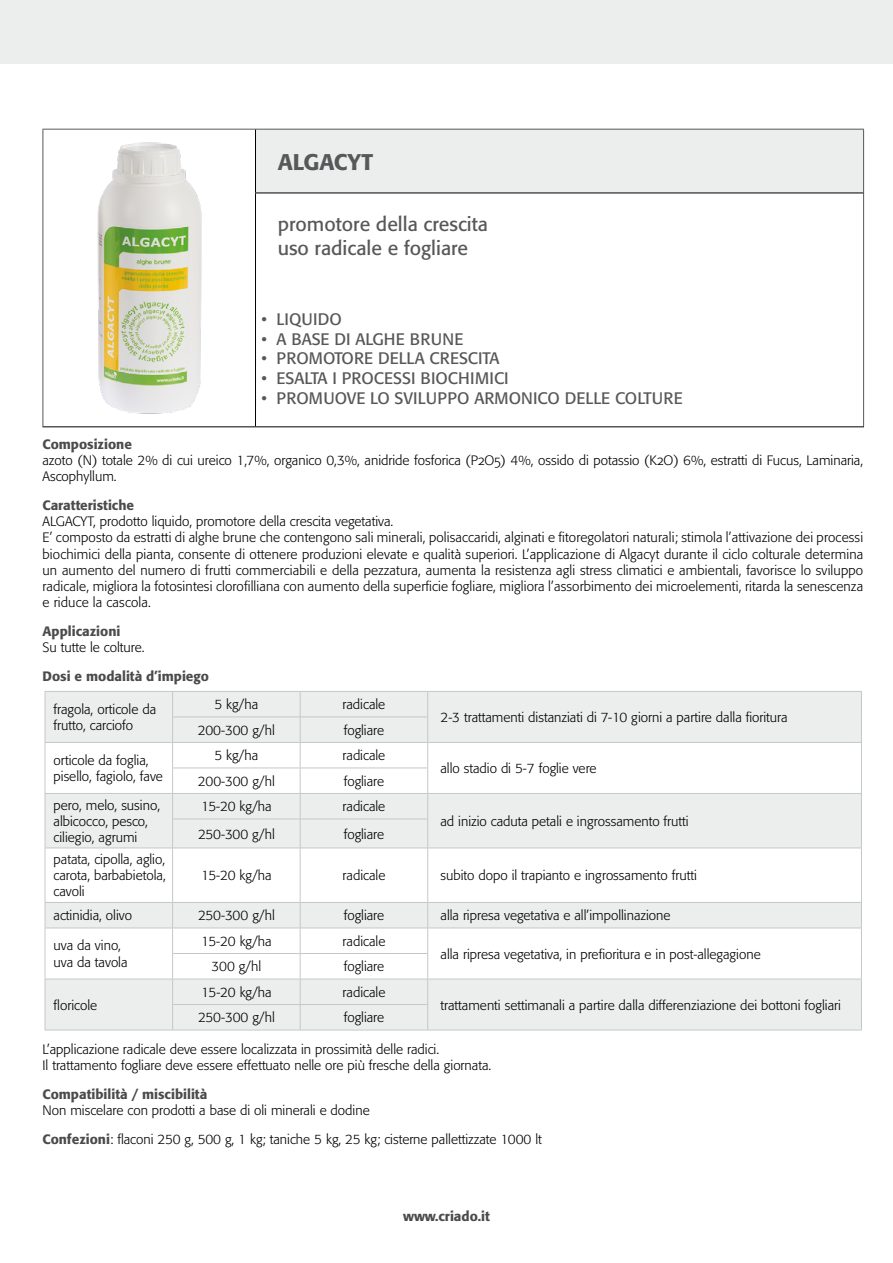
<style>
.page{position:relative;width:893px;height:1263px;background:#fff}
.page>*{position:absolute;margin:0;border:0;box-sizing:border-box;transform-origin:0 0}
.t1{font:500 22.5px "Formata";color:#58585a}
.t2{font:19.5px/23.4px "Formata";color:#58585a}
.t3{font:16.5px "Formata";color:#58585a}
.t4{font:300 13.5px/16.2px "Formata";color:#000}
.t5{font:500 13.5px "Formata";color:#4b4b4d}
.s1{font-weight:500;color:#4b4b4d}
.s2{font-family:"Formata Light SC";font-weight:400}
</style>
<div class="page">
<div style="left:0;top:0;width:893px;height:64px;background:#eceded"></div>
<div style="left:255px;top:129px;width:609px;height:64px;background:#eceded"></div>
<hr style="left:43px;top:129px;width:212px;height:1px;background:#58585a">
<hr style="left:43px;top:130px;width:1px;height:63px;background:#58585a">
<hr style="left:255px;top:129px;width:609px;height:1px;background:#58585a">
<hr style="left:863px;top:130px;width:1px;height:63px;background:#58585a">
<hr style="left:43px;top:193px;width:1px;height:233px;background:#58585a">
<hr style="left:863px;top:193px;width:1px;height:233px;background:#58585a">
<hr style="left:255px;top:130px;width:1px;height:63px;background:#000">
<hr style="left:255px;top:193px;width:608px;height:1px;background:#000">
<hr style="left:255px;top:193px;width:1px;height:233px;background:#000">
<hr style="left:43px;top:426px;width:212px;height:1px;background:#000">
<hr style="left:255px;top:426px;width:609px;height:1px;background:#000">
<img style="left:97px;top:142px;width:105px;height:272px">
<svg style="left:46px;top:692px;width:815px;height:338px;fill:#eceded"></svg>
<hr style="left:45px;top:691px;width:128px;height:1px;background:#c6c7c8">
<hr style="left:173px;top:691px;width:127px;height:1px;background:#c6c7c8">
<hr style="left:300px;top:691px;width:128px;height:1px;background:#c6c7c8">
<hr style="left:428px;top:691px;width:434px;height:1px;background:#c6c7c8">
<hr style="left:172px;top:716px;width:128px;height:1px;background:#c6c7c8">
<hr style="left:300px;top:716px;width:128px;height:1px;background:#c6c7c8">
<hr style="left:45px;top:742px;width:128px;height:1px;background:#c6c7c8">
<hr style="left:173px;top:742px;width:127px;height:1px;background:#c6c7c8">
<hr style="left:300px;top:742px;width:128px;height:1px;background:#c6c7c8">
<hr style="left:428px;top:742px;width:434px;height:1px;background:#c6c7c8">
<hr style="left:172px;top:767px;width:128px;height:1px;background:#c6c7c8">
<hr style="left:300px;top:767px;width:128px;height:1px;background:#c6c7c8">
<hr style="left:45px;top:793px;width:128px;height:1px;background:#c6c7c8">
<svg style="left:45px;top:692px;width:1px;height:155px"></svg>
<hr style="left:173px;top:793px;width:127px;height:1px;background:#c6c7c8">
<hr style="left:300px;top:793px;width:128px;height:1px;background:#c6c7c8">
<hr style="left:428px;top:793px;width:434px;height:1px;background:#c6c7c8">
<svg style="left:861px;top:692px;width:1px;height:155px"></svg>
<hr style="left:172px;top:819px;width:128px;height:1px;background:#c6c7c8">
<svg style="left:172px;top:692px;width:1px;height:155px"></svg>
<hr style="left:300px;top:819px;width:128px;height:1px;background:#c6c7c8">
<svg style="left:300px;top:692px;width:1px;height:155px"></svg>
<svg style="left:427px;top:692px;width:1px;height:155px"></svg>
<hr style="left:45px;top:847px;width:128px;height:1px;background:#c6c7c8">
<hr style="left:45px;top:848px;width:1px;height:54px;background:#c6c7c8">
<hr style="left:173px;top:847px;width:127px;height:1px;background:#c6c7c8">
<hr style="left:172px;top:848px;width:1px;height:54px;background:#c6c7c8">
<hr style="left:300px;top:847px;width:128px;height:1px;background:#c6c7c8">
<hr style="left:300px;top:848px;width:1px;height:54px;background:#c6c7c8">
<hr style="left:428px;top:847px;width:434px;height:1px;background:#c6c7c8">
<hr style="left:427px;top:848px;width:1px;height:54px;background:#c6c7c8">
<hr style="left:861px;top:848px;width:1px;height:54px;background:#c6c7c8">
<hr style="left:45px;top:902px;width:128px;height:1px;background:#c6c7c8">
<hr style="left:173px;top:902px;width:127px;height:1px;background:#c6c7c8">
<hr style="left:300px;top:902px;width:128px;height:1px;background:#c6c7c8">
<hr style="left:428px;top:902px;width:434px;height:1px;background:#c6c7c8">
<hr style="left:45px;top:928px;width:128px;height:1px;background:#c6c7c8">
<hr style="left:173px;top:928px;width:127px;height:1px;background:#c6c7c8">
<hr style="left:300px;top:928px;width:128px;height:1px;background:#c6c7c8">
<hr style="left:428px;top:928px;width:434px;height:1px;background:#c6c7c8">
<hr style="left:172px;top:953px;width:128px;height:1px;background:#c6c7c8">
<hr style="left:300px;top:953px;width:128px;height:1px;background:#c6c7c8">
<hr style="left:45px;top:979px;width:128px;height:1px;background:#c6c7c8">
<svg style="left:45px;top:903px;width:1px;height:127px"></svg>
<hr style="left:45px;top:1030px;width:128px;height:1px;background:#c6c7c8">
<hr style="left:173px;top:979px;width:127px;height:1px;background:#c6c7c8">
<hr style="left:300px;top:979px;width:128px;height:1px;background:#c6c7c8">
<hr style="left:428px;top:979px;width:434px;height:1px;background:#c6c7c8">
<svg style="left:861px;top:903px;width:1px;height:127px"></svg>
<hr style="left:428px;top:1030px;width:434px;height:1px;background:#c6c7c8">
<hr style="left:172px;top:1004px;width:128px;height:1px;background:#c6c7c8">
<svg style="left:172px;top:903px;width:1px;height:127px"></svg>
<hr style="left:300px;top:1004px;width:128px;height:1px;background:#c6c7c8">
<svg style="left:300px;top:903px;width:1px;height:127px"></svg>
<svg style="left:427px;top:903px;width:1px;height:127px"></svg>
<hr style="left:173px;top:1030px;width:127px;height:1px;background:#c6c7c8">
<hr style="left:300px;top:1030px;width:128px;height:1px;background:#c6c7c8">
<h1 class="t1" style="left:278px;top:148px;width:97px">ALGACYT</h1>
<h2 class="t2" style="left:278px;top:213px;width:212px">promotore della crescita uso radicale e fogliare</h2>
<p class="t3" style="left:261px;top:309px;width:82px">• LIQUIDO</p>
<p class="t3" style="left:261px;top:329px;width:203px">• A BASE DI ALGHE BRUNE</p>
<p class="t3" style="left:261px;top:349px;width:239px">• PROMOTORE DELLA CRESCITA</p>
<p class="t3" style="left:261px;top:368px;width:249px">• ESALTA I PROCESSI BIOCHIMICI</p>
<p class="t3" style="left:261px;top:388px;width:423px">• PROMUOVE LO SVILUPPO ARMONICO DELLE COLTURE</p>
<p class="t4" style="left:43px;top:436px;width:822px"><span class="s1">Composizione<br></span>azoto (N) totale 2% di cui ureico 1,7%, organico 0,3%, anidride fosforica (P<span class="s2">2</span>O<span class="s2">5</span>) 4%, ossido di potassio (K<span class="s2">2</span>O) 6%, estratti di Fucus, Laminaria,<br>Ascophyllum.</p>
<p class="t5" style="left:43px;top:497px;width:93px">Caratteristiche</p>
<p class="t4" style="left:43px;top:513px;width:822px">ALGACYT, prodotto liquido, promotore della crescita vegetativa.<br>E’ composto da estratti di alghe brune che contengono sali minerali, polisaccaridi, alginati e fitoregolatori naturali; stimola l’attivazione dei processi biochimici della pianta, consente di ottenere produzioni elevate e qualità superiori. L’applicazione di Algacyt durante il ciclo colturale determina un aumento del numero di frutti commerciabili e della pezzatura, aumenta la resistenza agli stress climatici e ambientali, favorisce lo sviluppo radicale, migliora la fotosintesi clorofilliana con aumento della superficie fogliare, migliora l’assorbimento dei microelementi, ritarda la senescenza e riduce la cascola.</p>
<p class="t5" style="left:43px;top:623px;width:79px">Applicazioni</p>
<p class="t4" style="left:43px;top:639px;width:104px">Su tutte le colture.</p>
<p class="t5" style="left:43px;top:668px;width:168px">Dosi e modalità d’impiego</p>
<p class="t4" style="left:54px;top:701px;width:104px">fragola, orticole da frutto, carciofo</p>
<p class="t4" style="left:214px;top:696px;width:45px">5 kg/ha</p>
<p class="t4" style="left:343px;top:696px;width:44px">radicale</p>
<p class="t4" style="left:198px;top:722px;width:79px">200-300 g/hl</p>
<p class="t4" style="left:344px;top:722px;width:42px">fogliare</p>
<p class="t4" style="left:54px;top:752px;width:111px">orticole da foglia, pisello, fagiolo, fave</p>
<p class="t4" style="left:214px;top:747px;width:45px">5 kg/ha</p>
<p class="t4" style="left:343px;top:747px;width:44px">radicale</p>
<p class="t4" style="left:198px;top:773px;width:79px">200-300 g/hl</p>
<p class="t4" style="left:344px;top:773px;width:42px">fogliare</p>
<p class="t4" style="left:54px;top:797px;width:108px">pero, melo, susino, albicocco, pesco, ciliegio, agrumi</p>
<p class="t4" style="left:201px;top:798px;width:72px">15-20 kg/ha</p>
<p class="t4" style="left:343px;top:798px;width:44px">radicale</p>
<p class="t4" style="left:198px;top:826px;width:78px">250-300 g/hl</p>
<p class="t4" style="left:344px;top:826px;width:42px">fogliare</p>
<p class="t4" style="left:440px;top:709px;width:349px">2-3 trattamenti distanziati di 7-10 giorni a partire dalla fioritura</p>
<p class="t4" style="left:440px;top:760px;width:158px">allo stadio di 5-7 foglie vere</p>
<p class="t4" style="left:440px;top:813px;width:250px">ad inizio caduta petali e ingrossamento frutti</p>
<p class="t4" style="left:54px;top:851px;width:114px;text-align:justify">patata, cipolla, aglio, carota, barbabietola, cavoli</p>
<p class="t4" style="left:201px;top:867px;width:72px">15-20 kg/ha</p>
<p class="t4" style="left:343px;top:867px;width:44px">radicale</p>
<p class="t4" style="left:441px;top:867px;width:258px">subito dopo il trapianto e ingrossamento frutti</p>
<p class="t4" style="left:54px;top:907px;width:80px">actinidia, olivo</p>
<p class="t4" style="left:198px;top:907px;width:78px">250-300 g/hl</p>
<p class="t4" style="left:344px;top:907px;width:42px">fogliare</p>
<p class="t4" style="left:441px;top:907px;width:232px">alla ripresa vegetativa e all’impollinazione</p>
<p class="t4" style="left:54px;top:938px;width:75px">uva da vino, uva da tavola</p>
<p class="t4" style="left:201px;top:933px;width:72px">15-20 kg/ha</p>
<p class="t4" style="left:343px;top:933px;width:44px">radicale</p>
<p class="t4" style="left:441px;top:946px;width:322px">alla ripresa vegetativa, in prefioritura e in post-allegagione</p>
<p class="t4" style="left:212px;top:958px;width:51px">300 g/hl</p>
<p class="t4" style="left:344px;top:958px;width:42px">fogliare</p>
<p class="t4" style="left:54px;top:997px;width:45px">floricole</p>
<p class="t4" style="left:201px;top:984px;width:72px">15-20 kg/ha</p>
<p class="t4" style="left:343px;top:984px;width:44px">radicale</p>
<p class="t4" style="left:198px;top:1010px;width:78px">250-300 g/hl</p>
<p class="t4" style="left:344px;top:1010px;width:42px">fogliare</p>
<p class="t4" style="left:441px;top:997px;width:402px">trattamenti settimanali a partire dalla differenziazione dei bottoni fogliari</p>
<p class="t4" style="left:43px;top:1041px;width:450px">L’applicazione radicale deve essere localizzata in prossimità delle radici.<br>Il trattamento fogliare deve essere effettuato nelle ore più fresche della giornata.</p>
<p class="t5" style="left:43px;top:1085px;width:166px">Compatibilità / miscibilità</p>
<p class="t4" style="left:43px;top:1096px;width:501px;line-height:28.8px">Non miscelare con prodotti a base di oli minerali e dodine<br><span class="s1">Confezioni</span>: flaconi 250 g, 500 g, 1 kg; taniche 5 kg, 25 kg; cisterne pallettizzate 1000 lt</p>
<p class="t5" style="left:403px;top:1208px;width:88px">www.criado.it</p>
</div>
